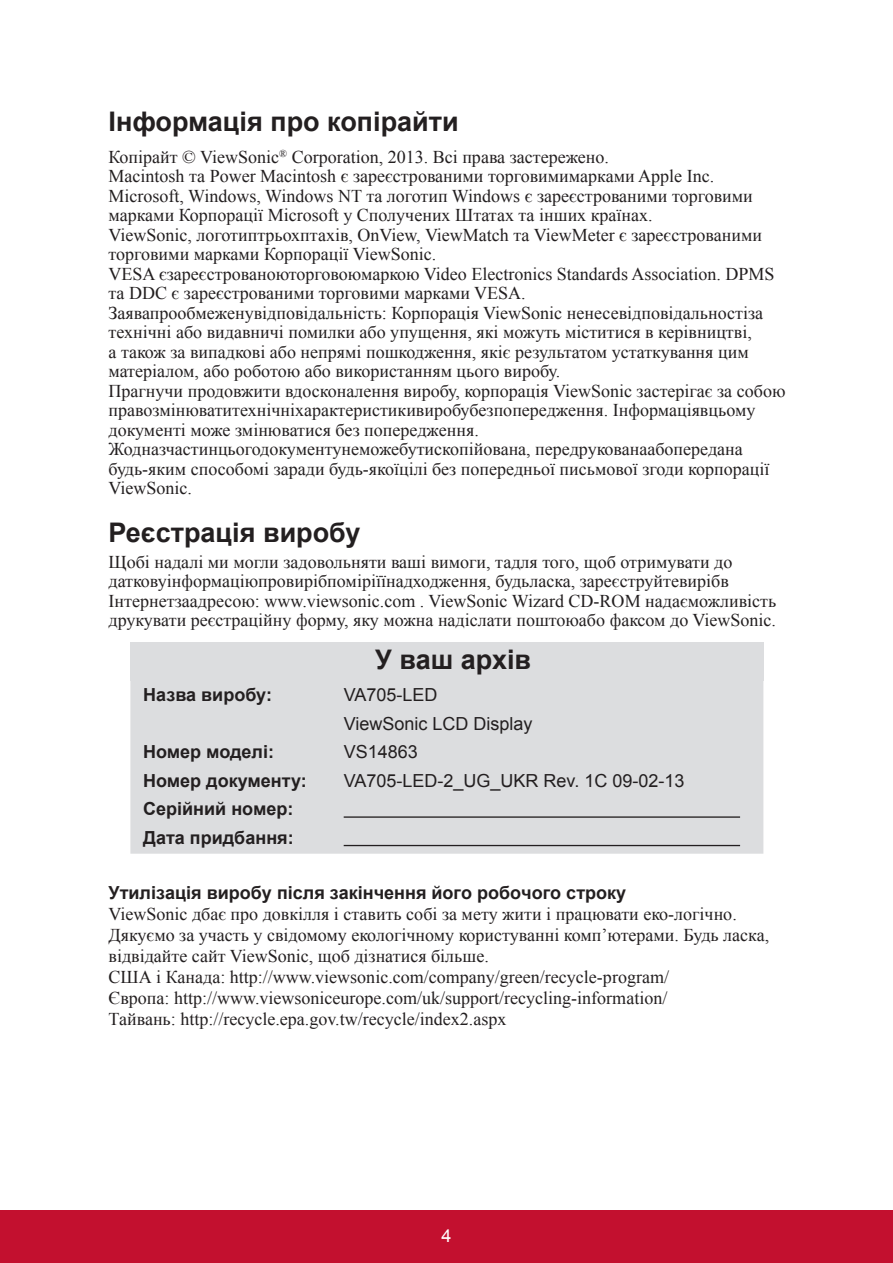
<style>
.page{position:relative;width:893px;height:1263px;background:#fff}
.page>*{position:absolute;margin:0;border:0;box-sizing:border-box;transform-origin:0 0}
.t1{font:700 27px "Arial";color:#231f20}
.t2{font:18px/19.5px "Times New Roman";color:#231f20}
.t3{font:700 18px/28.5px "Arial";color:#231f20}
.t4{font:18px/28.5px "Arial";color:#231f20}
.t5{font:18px "Arial";color:#fff}
</style>
<div class="page">
<div style="left:0;top:1210px;width:892px;height:53px;background:#c3102f"></div>
<div style="left:130px;top:642px;width:633px;height:39px;background:#dcdddf"></div>
<div style="left:130px;top:681px;width:633px;height:172px;background:#dcdddf"></div>
<hr style="left:343px;top:816px;width:396px;height:1px;background:#231f20">
<hr style="left:343px;top:845px;width:396px;height:1px;background:#231f20">
<h1 class="t1" style="left:108px;top:104px;width:351px">Інформація про копірайти</h1>
<p class="t2" style="left:108px;top:147px;width:678px">Копірайт © ViewSonic<sup>®</sup> Corporation, 2013. Всі права застережено.<br>Macintosh та Power Macintosh є зареєстрованими торговимимарками Apple Inc.<br>Microsoft, Windows, Windows NT та логотип Windows є зареєстрованими торговими марками Корпорації Microsoft у Сполучених Штатах та інших країнах.<br>ViewSonic, логотиптрьохптахів, OnView, ViewMatch та ViewMeter є зареєстрованими торговими марками Корпорації ViewSonic.<br>VESA єзареєстрованоюторговоюмаркою Video Electronics Standards Association. DPMS та DDC є зареєстрованими торговими марками VESA.<br>Заявапрообмеженувідповідальність: Корпорація ViewSonic ненесевідповідальностіза технічні або видавничі помилки або упущення, які можуть міститися в керівництві,<br>а також за випадкові або непрямі пошкодження, якіє результатом устаткування цим матеріалом, або роботою або використанням цього виробу.<br>Прагнучи продовжити вдосконалення виробу, корпорація ViewSonic застерігає за собою правозмінюватитехнічніхарактеристикивиробубезпопередження. Інформаціявцьому документі може змінюватися без попередження.<br>Жодназчастинцьогодокументунеможебутископійована, передрукованаабопередана будь-яким способомі заради будь-якоїцілі без попередньої письмової згоди корпорації ViewSonic.</p>
<h1 class="t1" style="left:108px;top:515px;width:253px">Реєстрація виробу</h1>
<p class="t2" style="left:108px;top:552px;width:669px">Щобі надалі ми могли задовольняти ваші вимоги, тадля того, щоб отримувати до датковуінформаціюпровирібпоміріїїнадходження, будьласка, зареєструйтевирібв Інтернетзаадресою: www.viewsonic.com . ViewSonic Wizard CD-ROM надаєможливість друкувати реєстраційну форму, яку можна надіслати поштоюабо факсом до ViewSonic.</p>
<h1 class="t1" style="left:375px;top:642px;width:157px">У ваш архів</h1>
<p class="t3" style="left:143px;top:681px;width:130px">Назва виробу:</p>
<p class="t4" style="left:343px;top:681px;width:342px">VA705-LED<br>ViewSonic LCD Display<br>VS14863<br>VA705-LED-2_UG_UKR Rev. 1C 09-02-13</p>
<p class="t3" style="left:143px;top:738px;width:165px">Номер моделі:<br>Номер документу:<br>Серійний номер:<br>Дата придбання:</p>
<p class="t3" style="left:108px;top:879px;width:519px">Утилізація виробу після закінчення його робочого строку</p>
<p class="t2" style="left:108px;top:903px;width:662px;line-height:21px">ViewSonic дбає про довкілля і ставить собі за мету жити і працювати еко-логічно.<br>Дякуємо за участь у свідомому екологічному користуванні комп’ютерами. Будь ласка, відвідайте сайт ViewSonic, щоб дізнатися більше.<br>США i Канада: http://www.viewsonic.com/company/green/recycle-program/<br>Європа: http://www.viewsoniceurope.com/uk/support/recycling-information/<br>Тайвань: http://recycle.epa.gov.tw/recycle/index2.aspx</p>
<p class="t5" style="left:441px;top:1223px;width:12px">4</p>
</div>
